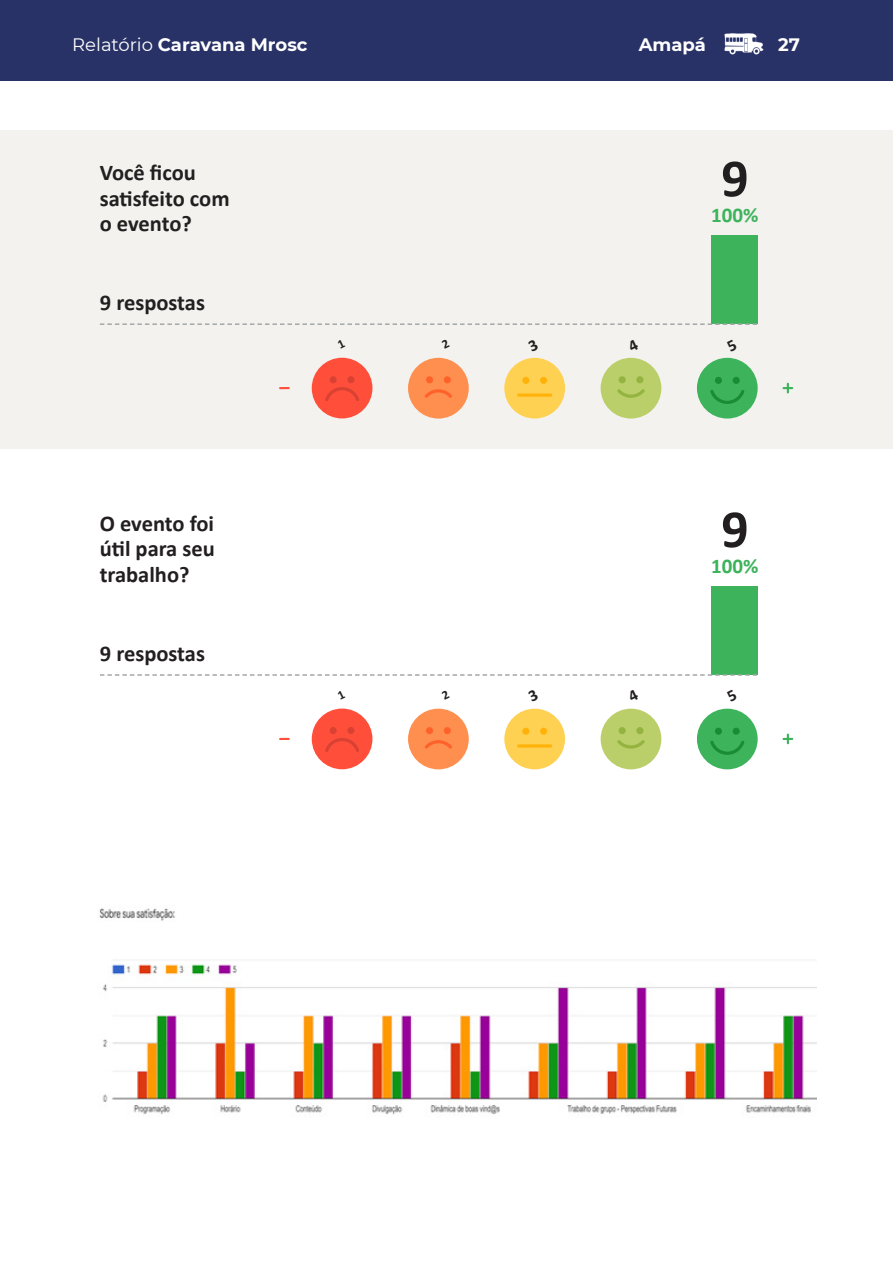
<style>
.page{position:relative;width:893px;height:1263px;background:#fff}
.page>*{position:absolute;margin:0;border:0;box-sizing:border-box;transform-origin:0 0}
.t1{font:700 54px "Calibri";color:#231f20}
.SUBTITULO{font:700 22.5px/25.5px "Calibri";color:#231f20}
.t2{font:700 21px "Calibri";color:#3db35c}
.t3{font:700 18px "Montserrat";color:#fff}
.s1{font-weight:400}
</style>
<div class="page">
<div style="left:0;top:0;width:893px;height:81px;background:#283267"></div>
<img style="left:724px;top:33px;width:40px;height:22px">
<div style="left:0;top:130px;width:893px;height:319px;background:#f3f2ee"></div>
<div style="left:711px;top:236px;width:46px;height:88px;background:#3db35c"></div>
<svg style="left:100px;top:323px;width:657px;height:2px"></svg>
<div style="left:504px;top:358px;width:61px;height:61px;background:#ffd152;border-radius:50%"></div>
<div style="left:522px;top:377px;width:7px;height:7px;background:#ffb30a;border-radius:50%"></div>
<div style="left:540px;top:377px;width:7px;height:7px;background:#ffb30a;border-radius:50%"></div>
<svg style="left:517px;top:393px;width:35px;height:4px"></svg>
<div style="left:697px;top:358px;width:61px;height:61px;background:#3db35c;border-radius:50%"></div>
<svg style="left:710px;top:390px;width:34px;height:14px"></svg>
<div style="left:715px;top:377px;width:7px;height:7px;background:#1a8c36;border-radius:50%"></div>
<div style="left:733px;top:377px;width:7px;height:7px;background:#1a8c36;border-radius:50%"></div>
<div style="left:408px;top:358px;width:61px;height:61px;background:#ff8f4f;border-radius:50%"></div>
<svg style="left:425px;top:389px;width:27px;height:9px"></svg>
<div style="left:426px;top:376px;width:7px;height:7px;background:#ff612b;border-radius:50%"></div>
<div style="left:444px;top:376px;width:7px;height:7px;background:#ff612b;border-radius:50%"></div>
<div style="left:601px;top:358px;width:60px;height:61px;background:#bacf69;border-radius:50%"></div>
<svg style="left:617px;top:389px;width:28px;height:9px"></svg>
<div style="left:619px;top:376px;width:7px;height:7px;background:#94b340;border-radius:50%"></div>
<div style="left:636px;top:376px;width:7px;height:7px;background:#94b340;border-radius:50%"></div>
<div style="left:312px;top:358px;width:61px;height:60px;background:#ff4f3b;border-radius:50%"></div>
<svg style="left:325px;top:387px;width:34px;height:14px"></svg>
<div style="left:330px;top:376px;width:7px;height:7px;background:#d94233;border-radius:50%"></div>
<div style="left:347px;top:376px;width:7px;height:7px;background:#d94233;border-radius:50%"></div>
<svg style="left:279px;top:387px;width:11px;height:2px"></svg>
<svg style="left:782px;top:383px;width:11px;height:10px"></svg>
<div style="left:711px;top:586px;width:46px;height:89px;background:#3db35c"></div>
<svg style="left:100px;top:674px;width:657px;height:2px"></svg>
<div style="left:504px;top:709px;width:61px;height:60px;background:#ffd152;border-radius:50%"></div>
<div style="left:522px;top:728px;width:7px;height:7px;background:#ffb30a;border-radius:50%"></div>
<div style="left:540px;top:728px;width:7px;height:7px;background:#ffb30a;border-radius:50%"></div>
<hr style="left:517px;top:744px;width:35px;height:3px;background:#ffb30a;border-radius:2px">
<div style="left:697px;top:709px;width:61px;height:60px;background:#3db35c;border-radius:50%"></div>
<svg style="left:710px;top:741px;width:34px;height:14px"></svg>
<div style="left:715px;top:728px;width:7px;height:7px;background:#1a8c36;border-radius:50%"></div>
<div style="left:733px;top:728px;width:7px;height:7px;background:#1a8c36;border-radius:50%"></div>
<div style="left:408px;top:709px;width:61px;height:60px;background:#ff8f4f;border-radius:50%"></div>
<svg style="left:425px;top:740px;width:27px;height:9px"></svg>
<div style="left:426px;top:727px;width:7px;height:7px;background:#ff612b;border-radius:50%"></div>
<div style="left:444px;top:727px;width:7px;height:7px;background:#ff612b;border-radius:50%"></div>
<div style="left:601px;top:709px;width:60px;height:60px;background:#bacf69;border-radius:50%"></div>
<svg style="left:617px;top:740px;width:28px;height:9px"></svg>
<div style="left:619px;top:727px;width:7px;height:7px;background:#94b340;border-radius:50%"></div>
<div style="left:636px;top:727px;width:7px;height:7px;background:#94b340;border-radius:50%"></div>
<div style="left:312px;top:708px;width:61px;height:61px;background:#ff4f3b;border-radius:50%"></div>
<svg style="left:325px;top:738px;width:34px;height:14px"></svg>
<div style="left:330px;top:727px;width:7px;height:7px;background:#d94233;border-radius:50%"></div>
<div style="left:347px;top:727px;width:7px;height:7px;background:#d94233;border-radius:50%"></div>
<svg style="left:279px;top:738px;width:11px;height:2px"></svg>
<svg style="left:782px;top:733px;width:11px;height:11px"></svg>
<img style="left:99px;top:908px;width:718px;height:207px">
<p class="t3" style="left:72px;top:32px;width:237px"><span class="s1">Relatório</span> Caravana Mrosc</p>
<p class="t3" style="left:639px;top:32px;width:69px">Amapá</p>
<p class="t3" style="left:778px;top:32px;width:23px">27</p>
<p class="SUBTITULO" style="left:100px;top:160px;width:131px">Você ficou satisfeito com o evento?</p>
<p class="SUBTITULO" style="left:100px;top:290px;width:107px">9 respostas</p>
<p class="SUBTITULO" style="left:100px;top:510px;width:117px;text-align:justify">O evento foi útil para seu trabalho?</p>
<p class="SUBTITULO" style="left:100px;top:641px;width:107px">9 respostas</p>
<p class="t1" style="left:721px;top:140px;width:29px">9</p>
<p class="t2" style="left:711px;top:200px;width:49px">100%</p>
<p class="t1" style="left:721px;top:491px;width:29px">9</p>
<p class="t2" style="left:711px;top:551px;width:49px">100%</p>
</div>
